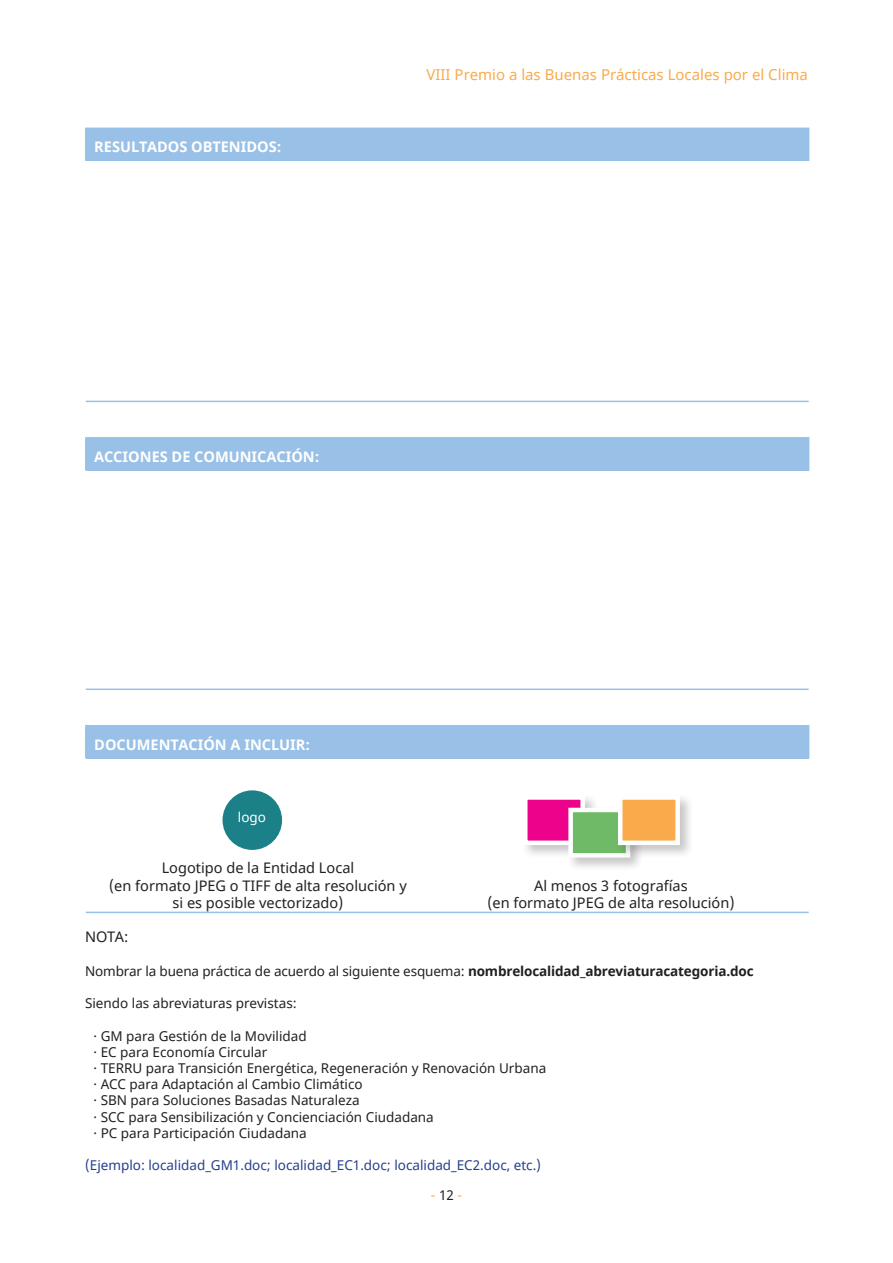
<style>
.page{position:relative;width:893px;height:1263px;background:#fff}
.page>*{position:absolute;margin:0;border:0;box-sizing:border-box;transform-origin:0 0}
.t1{font:15px "Noto Sans";color:#faaa4a}
.text1{font:14.55px/17.4px "Noto Sans";color:#231f20;text-align:center}
.text1-2{font:700 14.55px "Noto Sans";color:#fff}
.text1-3{font:13.5px "Noto Sans";color:#231f20}
.text1-4{font:13.5px "Noto Sans";color:#253f8e}
.t2{font:13.5px "Noto Sans";color:#faaa4a}
.text{font:13.5px "Noto Sans";color:#fff}
.s1{font-weight:700}
.s2{color:#231f20}
</style>
<div class="page">
<div style="left:86px;top:128px;width:723px;height:33px;background:#99c0e6"></div>
<hr style="left:85px;top:128px;width:724px;height:1px;background:#99c0e6">
<hr style="left:85px;top:129px;width:2px;height:32px;background:#99c0e6">
<hr style="left:86px;top:401px;width:723px;height:1px;background:#99c0e6">
<div style="left:86px;top:438px;width:723px;height:32px;background:#99c0e6"></div>
<hr style="left:85px;top:437px;width:724px;height:2px;background:#99c0e6">
<hr style="left:85px;top:439px;width:2px;height:31px;background:#99c0e6">
<hr style="left:86px;top:688px;width:723px;height:2px;background:#99c0e6">
<div style="left:86px;top:726px;width:723px;height:32px;background:#99c0e6"></div>
<hr style="left:85px;top:725px;width:724px;height:1px;background:#99c0e6">
<hr style="left:85px;top:726px;width:2px;height:32px;background:#99c0e6">
<hr style="left:86px;top:912px;width:723px;height:1px;background:#99c0e6">
<div style="left:521px;top:793px;width:78px;height:66px;background:#231f20;opacity:.25"></div>
<div style="left:523px;top:795px;width:62px;height:50px;background:#ed028c;border:4px solid #fff"></div>
<div style="left:566px;top:805px;width:78px;height:67px;background:#231f20;opacity:.25"></div>
<div style="left:568px;top:808px;width:62px;height:49px;background:#6eba66;border:4px solid #fff"></div>
<div style="left:616px;top:793px;width:78px;height:66px;background:#231f20;opacity:.25"></div>
<div style="left:618px;top:795px;width:62px;height:50px;background:#faaa4a;border:4px solid #fff"></div>
<div style="left:223px;top:790px;width:59px;height:60px;background:#1c8089;border-radius:50%"></div>
<p class="text1-2" style="left:94px;top:137px;width:189px">RESULTADOS OBTENIDOS:</p>
<p class="t1" style="left:426px;top:64px;width:383px">VIII Premio a las Buenas Prácticas Locales por el Clima</p>
<p class="text1-2" style="left:94px;top:446px;width:227px">ACCIONES DE COMUNICACIÓN:</p>
<p class="text1-2" style="left:94px;top:734px;width:217px">DOCUMENTACIÓN A INCLUIR:</p>
<p class="text" style="left:238px;top:808px;width:30px">logo</p>
<p class="text1" style="left:109px;top:860px;width:299px">Logotipo de la Entidad Local<br>(en formato JPEG o TIFF de alta resolución y si es posible vectorizado)</p>
<p class="text1" style="left:487px;top:877px;width:249px">Al menos 3 fotografías<br>(en formato JPEG de alta resolución)</p>
<p class="text1" style="left:85px;top:928px;width:45px">NOTA:</p>
<p class="text1-3" style="left:85px;top:961px;width:670px">Nombrar la buena práctica de acuerdo al siguiente esquema: <span class="s1">nombrelocalidad_abreviaturacategoria.doc</span></p>
<p class="text1-3" style="left:85px;top:994px;width:213px">Siendo las abreviaturas previstas:</p>
<p class="text1-3" style="left:94px;top:1026px;width:215px">· GM para Gestión de la Movilidad</p>
<p class="text1-3" style="left:94px;top:1042px;width:175px">· EC para Economía Circular</p>
<p class="text1-3" style="left:94px;top:1059px;width:454px">· TERRU para Transición Energética, Regeneración y Renovación Urbana</p>
<p class="text1-3" style="left:94px;top:1075px;width:271px">· ACC para Adaptación al Cambio Climático</p>
<p class="text1-3" style="left:94px;top:1091px;width:268px">· SBN para Soluciones Basadas Naturaleza</p>
<p class="text1-3" style="left:94px;top:1107px;width:342px">· SCC para Sensibilización y Concienciación Ciudadana</p>
<p class="text1-3" style="left:94px;top:1123px;width:215px">· PC para Participación Ciudadana</p>
<p class="text1-4" style="left:85px;top:1156px;width:458px">(Ejemplo: localidad_GM1.doc; localidad_EC1.doc; localidad_EC2.doc, etc.)</p>
<p class="t2" style="left:431px;top:1186px;width:33px">- <span class="s2">12</span> -</p>
</div>
